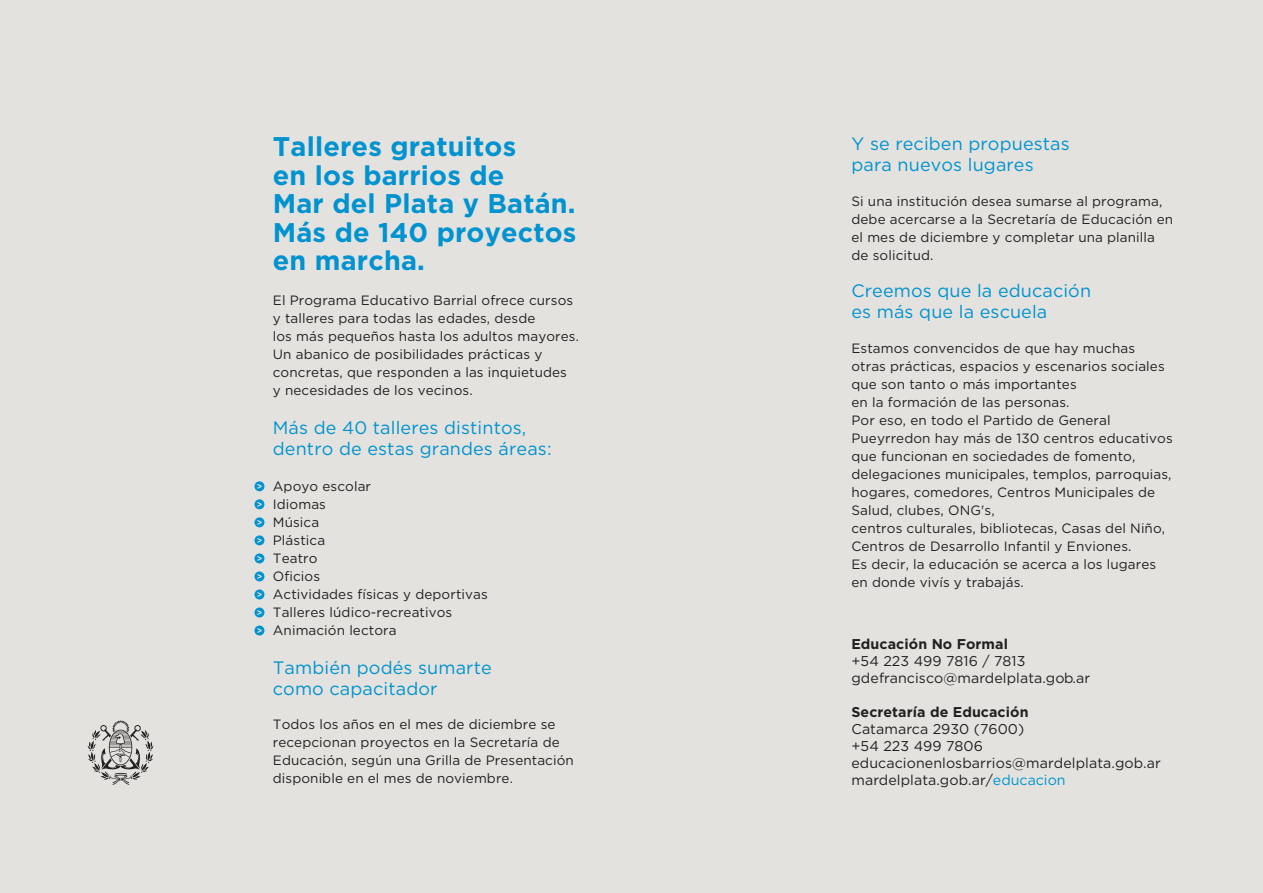
<style>
.page{position:relative;width:1263px;height:893px;background:#e4e2de}
.page>*{position:absolute;margin:0;border:0;box-sizing:border-box;transform-origin:0 0}
.t1{font:700 27px/28.5px "Gotham";letter-spacing:.005em;color:#0093d0}
.t2{font:18px/21px "Gotham";letter-spacing:.005em;color:#0093d0}
.t3{font:14.25px/17.1px "Gotham";letter-spacing:.005em;color:#231f20}
.t4{font:700 14.25px "Gotham";letter-spacing:.005em;color:#231f20}
.t5{font:13.5px/18px "Gotham";letter-spacing:.005em;color:#231f20}
.s1{color:#0093d0}
</style>
<div class="page">
<svg style="left:87px;top:720px;width:67px;height:65px"></svg>
<svg style="left:254px;top:481px;width:10px;height:10px"></svg>
<svg style="left:254px;top:499px;width:10px;height:10px"></svg>
<svg style="left:254px;top:517px;width:10px;height:10px"></svg>
<svg style="left:254px;top:535px;width:10px;height:10px"></svg>
<svg style="left:254px;top:553px;width:10px;height:10px"></svg>
<svg style="left:254px;top:571px;width:10px;height:10px"></svg>
<svg style="left:254px;top:589px;width:10px;height:10px"></svg>
<svg style="left:254px;top:607px;width:10px;height:10px"></svg>
<svg style="left:254px;top:626px;width:10px;height:9px"></svg>
<h1 class="t1" style="left:273px;top:132px;width:305px">Talleres gratuitos<br>en los barrios de<br>Mar del Plata y Batán.<br>Más de 140 proyectos en marcha.</h1>
<p class="t5" style="left:273px;top:291px;width:308px">El Programa Educativo Barrial ofrece cursos y talleres para todas las edades, desde<br>los más pequeños hasta los adultos mayores.<br>Un abanico de posibilidades prácticas y concretas, que responden a las inquietudes<br>y necesidades de los vecinos.</p>
<h2 class="t2" style="left:273px;top:416px;width:280px">Más de 40 talleres distintos, dentro de estas grandes áreas:</h2>
<p class="t5" style="left:273px;top:477px;width:216px">Apoyo escolar<br>Idiomas<br>Música<br>Plástica<br>Teatro<br>Oficios<br>Actividades físicas y deportivas<br>Talleres lúdico-recreativos<br>Animación lectora</p>
<h2 class="t2" style="left:273px;top:656px;width:220px">También podés sumarte como capacitador</h2>
<p class="t5" style="left:273px;top:715px;width:302px">Todos los años en el mes de diciembre se recepcionan proyectos en la Secretaría de Educación, según una Grilla de Presentación disponible en el mes de noviembre.</p>
<h2 class="t2" style="left:851px;top:133px;width:220px">Y se reciben propuestas para nuevos lugares</h2>
<p class="t5" style="left:851px;top:192px;width:323px">Si una institución desea sumarse al programa, debe acercarse a la Secretaría de Educación en el mes de diciembre y completar una planilla de solicitud.</p>
<h2 class="t2" style="left:851px;top:280px;width:241px">Creemos que la educación es más que la escuela</h2>
<p class="t5" style="left:851px;top:339px;width:323px">Estamos convencidos de que hay muchas otras prácticas, espacios y escenarios sociales que son tanto o más importantes<br>en la formación de las personas.<br>Por eso, en todo el Partido de General Pueyrredon hay más de 130 centros educativos que funcionan en sociedades de fomento, delegaciones municipales, templos, parroquias, hogares, comedores, Centros Municipales de Salud, clubes, ONG's,<br>centros culturales, bibliotecas, Casas del Niño, Centros de Desarrollo Infantil y Enviones.<br>Es decir, la educación se acerca a los lugares en donde vivís y trabajás.</p>
<p class="t4" style="left:851px;top:635px;width:158px">Educación No Formal</p>
<p class="t3" style="left:851px;top:652px;width:240px">+54 223 499 7816 / 7813 gdefrancisco@mardelplata.gob.ar</p>
<p class="t4" style="left:851px;top:704px;width:179px">Secretaría de Educación</p>
<p class="t3" style="left:851px;top:720px;width:311px">Catamarca 2930 (7600)<br>+54 223 499 7806 educacionenlosbarrios@mardelplata.gob.ar mardelplata.gob.ar/<span class="s1">educacion</span></p>
</div>
